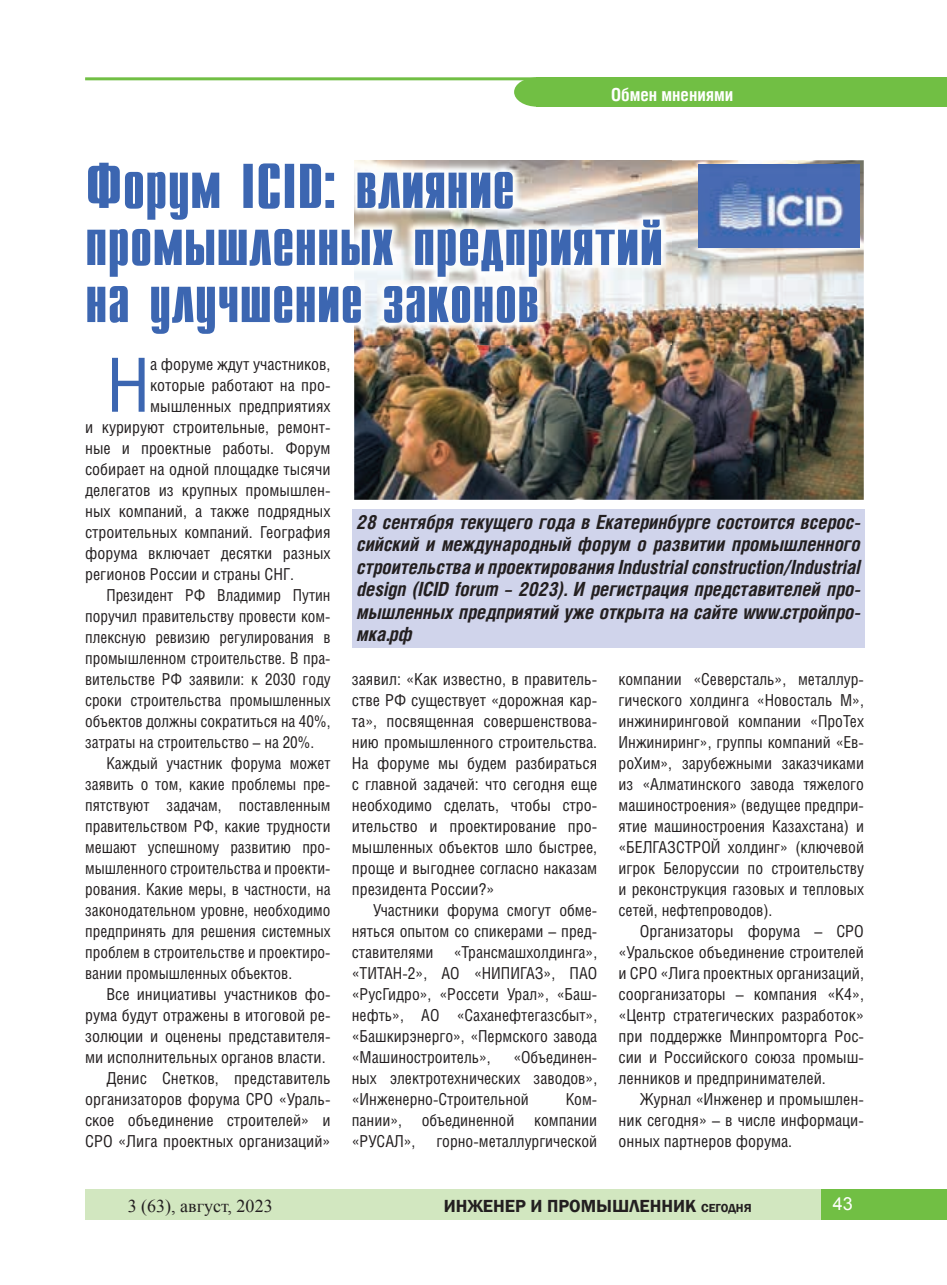
<style>
.page{position:relative;width:947px;height:1285px;background:#fff}
.page>*{position:absolute;margin:0;border:0;box-sizing:border-box;transform-origin:0 0}
.t1{font:74.85px "Helios Cond";color:#3c66b1}
.t2{font:700 52.5px/57px "Compact";color:#3c66b1}
.t3{font:italic 700 19.5px/22.5px "Helios Cond";color:#231f20;text-align:justify}
.t4{font:600 18px "Franklin Gothic";color:#231f20}
.t5{font:18px "Times New Roman";color:#231f20}
.t6{font:700 18px "Helios Cond";color:#fff}
.t7{font:18px "Arial";color:#fff}
.t8{font:16.5px/21px "Helios Cond";color:#231f20;text-align:justify}
.t9{font:16.5px "Helios Cond";color:#231f20;scale:.96 1}
.s1{font-size:12px}
</style>
<div class="page">
<div style="left:85px;top:1188px;width:736px;height:31px;background:#d2e7c0"></div>
<div style="left:821px;top:1188px;width:125px;height:31px;background:#71bf44"></div>
<div style="left:536px;top:77px;width:410px;height:30px;background:#71bf44"></div>
<div style="left:514px;top:77px;width:46px;height:30px;background:#71bf44;border-radius:50%"></div>
<hr style="left:85px;top:77px;width:451px;height:3px;background:#71bf44">
<img style="left:354px;top:160px;width:509px;height:339px">
<img style="left:354px;top:160px;width:317px;height:184px">
<img style="left:697px;top:165px;width:162px;height:83px">
<div style="left:353px;top:508px;width:511px;height:139px;background:#d0d4eb"></div>
<p class="t6" style="left:611px;top:88px;width:124px">Обмен мнениями</p>
<h2 class="t2" style="left:85px;top:159px;width:579px">t%!3м ICID: "л, …,е<br>C!%м/шле……/. C!едC!, 2,L …= 3л3чше…,е ƒ=*%…%"</h2>
<h1 class="t1" style="left:106px;top:358px;width:45px">Н</h1>
<p class="t8" style="left:150px;top:355px;width:182px">а форуме ждут участников,</p>
<p class="t8" style="left:150px;top:376px;width:182px">которые работают на про-</p>
<p class="t8" style="left:150px;top:397px;width:182px">мышленных предприятиях</p>
<p class="t8" style="left:85px;top:418px;width:247px">и курируют строительные, ремонт-</p>
<p class="t8" style="left:85px;top:439px;width:247px">ные и проектные работы. Форум</p>
<p class="t8" style="left:85px;top:460px;width:247px">собирает на одной площадке тысячи</p>
<p class="t8" style="left:85px;top:481px;width:247px">делегатов из крупных промышлен-</p>
<p class="t8" style="left:85px;top:502px;width:247px">ных компаний, а также подрядных</p>
<p class="t8" style="left:85px;top:523px;width:247px">строительных компаний. География</p>
<p class="t8" style="left:85px;top:544px;width:247px">форума включает десятки разных</p>
<p class="t8" style="left:85px;top:565px;width:210px">регионов России и страны СНГ.</p>
<p class="t9" style="left:106px;top:589px;width:235px">Президент РФ Владимир Путин</p>
<p class="t9" style="left:85px;top:610px;width:257px">поручил правительству провести ком-</p>
<p class="t9" style="left:85px;top:631px;width:257px">плексную ревизию регулирования в</p>
<p class="t9" style="left:85px;top:652px;width:257px">промышленном строительстве. В пра-</p>
<p class="t9" style="left:85px;top:673px;width:257px">вительстве РФ заявили: к 2030 году</p>
<p class="t9" style="left:85px;top:694px;width:257px">сроки строительства промышленных</p>
<p class="t9" style="left:85px;top:715px;width:257px">объектов должны сократиться на 40%,</p>
<p class="t9" style="left:85px;top:736px;width:240px">затраты на строительство – на 20%.</p>
<p class="t9" style="left:106px;top:757px;width:235px">Каждый участник форума может</p>
<p class="t9" style="left:85px;top:778px;width:257px">заявить о том, какие проблемы пре-</p>
<p class="t9" style="left:85px;top:799px;width:257px">пятствуют задачам, поставленным</p>
<p class="t9" style="left:85px;top:820px;width:257px">правительством РФ, какие трудности</p>
<p class="t9" style="left:85px;top:841px;width:257px">мешают успешному развитию про-</p>
<p class="t9" style="left:85px;top:862px;width:257px">мышленного строительства и проекти-</p>
<p class="t9" style="left:85px;top:883px;width:257px">рования. Какие меры, в частности, на</p>
<p class="t9" style="left:85px;top:904px;width:257px">законодательном уровне, необходимо</p>
<p class="t9" style="left:85px;top:925px;width:257px">предпринять для решения системных</p>
<p class="t9" style="left:85px;top:946px;width:257px">проблем в строительстве и проектиро-</p>
<p class="t9" style="left:85px;top:967px;width:217px">вании промышленных объектов.</p>
<p class="t8" style="left:106px;top:985px;width:225px">Все инициативы участников фо-</p>
<p class="t8" style="left:85px;top:1006px;width:247px">рума будут отражены в итоговой ре-</p>
<p class="t8" style="left:85px;top:1027px;width:247px">золюции и оценены представителя-</p>
<p class="t8" style="left:85px;top:1048px;width:242px">ми исполнительных органов власти.</p>
<p class="t8" style="left:106px;top:1069px;width:225px">Денис Снетков, представитель</p>
<p class="t8" style="left:85px;top:1090px;width:247px">организаторов форума СРО «Ураль-</p>
<p class="t8" style="left:85px;top:1111px;width:247px">ское объединение строителей» и</p>
<p class="t8" style="left:85px;top:1132px;width:247px">СРО «Лига проектных организаций»</p>
<p class="t3" style="left:357px;top:512px;width:505px">28 сентября текущего года в Екатеринбурге состоится всерос&shy;сийский и международный форум о развитии промышленного строительства и проектирования Industrial construction/Industrial design (ICID forum – 2023). И регистрация представителей про&shy;мышленных предприятий уже открыта на сайте www.стройпро&shy;мка.рф</p>
<p class="t8" style="left:351px;top:670px;width:247px">заявил: «Как известно, в правитель&shy;стве РФ существует «дорожная кар&shy;та», посвященная совершенствова&shy;нию промышленного строительства.<br>На форуме мы будем разбираться с главной задачей: что сегодня еще необходимо сделать, чтобы стро&shy;ительство и проектирование про&shy;мышленных объектов шло быстрее, проще и выгоднее согласно наказам президента России?»</p>
<p class="t8" style="left:351px;top:901px;width:247px;text-indent:21px">Участники форума смогут обме&shy;няться опытом со спикерами – пред&shy;ставителями «Трансмашхолдинга», «ТИТАН-2», АО «НИПИГАЗ», ПАО «РусГидро», «Россети Урал», «Баш&shy;нефть», АО «Саханефтегазсбыт», «Башкирэнерго», «Пермского завода «Машиностроитель»,</p>
<p class="t8" style="left:618px;top:670px;width:247px">компании «Северсталь», металлур&shy;гического холдинга «Новосталь М», инжиниринговой компании «ПроТех Инжиниринг», группы компаний «Ев&shy;роХим», зарубежными заказчиками из «Алматинского завода тяжелого машиностроения» (ведущее предпри&shy;ятие машиностроения Казахстана) и «БЕЛГАЗСТРОЙ холдинг» (ключевой игрок Белоруссии по строительству и реконструкция газовых и тепловых сетей, нефтепроводов).</p>
<p class="t8" style="left:618px;top:922px;width:247px;text-indent:21px">Организаторы форума – СРО «Уральское объединение строителей и СРО «Лига проектных организаций, соорганизаторы – компания «К4», «Центр стратегических разработок» при поддержке Минпромторга Рос&shy;сии и Российского союза промыш&shy;ленников и предпринимателей.</p>
<p class="t8" style="left:618px;top:1090px;width:247px;text-indent:21px">Журнал «Инженер и промышлен&shy;ник сегодня» – в числе информаци&shy;онных партнеров форума.</p>
<p class="t8" style="left:351px;top:1048px;width:247px;text-indent:161px">«Объединен&shy;ных электротехнических заводов», «Инженерно-Строительной</p>
<p class="t8" style="left:351px;top:1090px;width:247px;text-indent:214px">Ком&shy;пании», объединенной компании «РУСАЛ»,</p>
<p class="t8" style="left:436px;top:1132px;width:162px">горно-металлургической</p>
<p class="t5" style="left:128px;top:1193px;width:146px">3 (63), август, 2023</p>
<p class="t4" style="left:443px;top:1195px;width:309px">ИНЖЕНЕР И ПРОМЫШЛЕННИК <span class="s1">СЕГОДНЯ</span></p>
<p class="t7" style="left:832px;top:1191px;width:22px">43</p>
</div>
